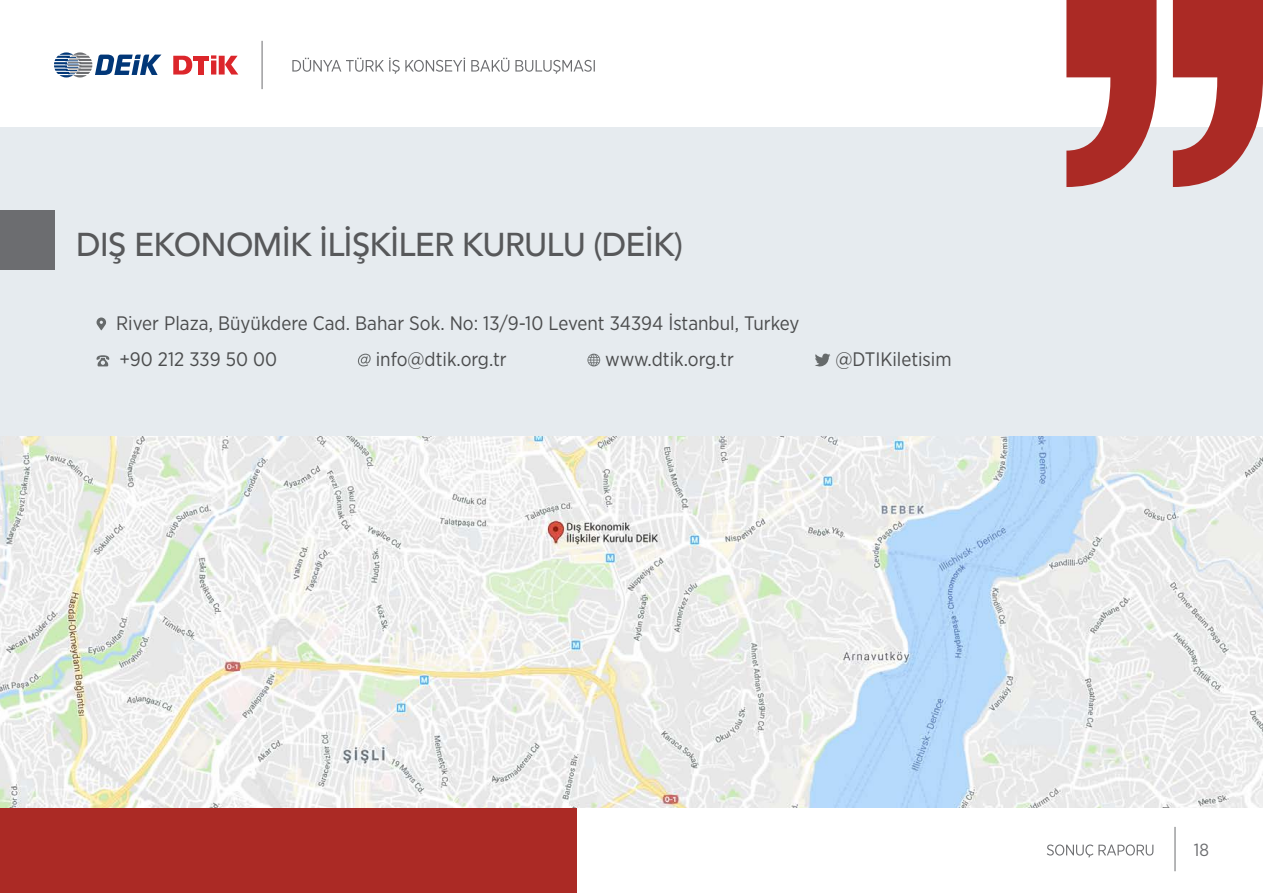
<style>
.page{position:relative;width:1263px;height:893px;background:#fff}
.page>*{position:absolute;margin:0;border:0;box-sizing:border-box;transform-origin:0 0}
.t1{font:500 33px "Avenir";letter-spacing:-.025em;color:#57585a}
.t2{font:19.5px "Gotham Narrow";color:#4b4c4d}
.t3{font:17.55px "Gotham Narrow";color:#6c6d70}
</style>
<div class="page">
<div style="left:0;top:808px;width:577px;height:85px;background:#ab2a25"></div>
<div style="left:0;top:128px;width:1263px;height:680px;background:#e6ebef"></div>
<svg style="left:54px;top:52px;width:107px;height:25px"></svg>
<svg style="left:292px;top:58px;width:303px;height:16px"></svg>
<svg style="left:1047px;top:844px;width:106px;height:14px"></svg>
<hr style="left:1175px;top:827px;width:1px;height:44px;background:#6c6d70">
<svg style="left:1066px;top:0;width:197px;height:187px"></svg>
<hr style="left:262px;top:41px;width:1px;height:48px;background:#6c6d70">
<hr style="left:193px;top:56px;width:15px;height:4px;background:#dc262b">
<div style="left:198px;top:58px;width:5px;height:17px;background:#dc262b"></div>
<svg style="left:173px;top:56px;width:19px;height:19px"></svg>
<svg style="left:211px;top:55px;width:27px;height:20px"></svg>
<div style="left:0;top:210px;width:54px;height:59px;background:#6c6d70"></div>
<svg style="left:97px;top:317px;width:9px;height:13px"></svg>
<svg style="left:97px;top:355px;width:12px;height:11px"></svg>
<svg style="left:358px;top:354px;width:13px;height:12px"></svg>
<svg style="left:587px;top:354px;width:13px;height:12px"></svg>
<svg style="left:815px;top:353px;width:15px;height:14px"></svg>
<img style="left:0;top:437px;width:1263px;height:371px">
<p class="t1" style="left:76px;top:216px;width:608px">DIŞ EKONOMİK İLİŞKİLER KURULU (DEİK)</p>
<p class="t2" style="left:116px;top:311px;width:685px">River Plaza, Büyükdere Cad. Bahar Sok. No: 13/9-10 Levent 34394 İstanbul, Turkey</p>
<p class="t2" style="left:119px;top:347px;width:159px">+90 212 339 50 00</p>
<p class="t2" style="left:376px;top:347px;width:132px">info@dtik.org.tr</p>
<p class="t2" style="left:605px;top:347px;width:130px">www.dtik.org.tr</p>
<p class="t2" style="left:835px;top:347px;width:118px">@DTIKiletisim</p>
<p class="t3" style="left:1194px;top:839px;width:17px">18</p>
</div>
